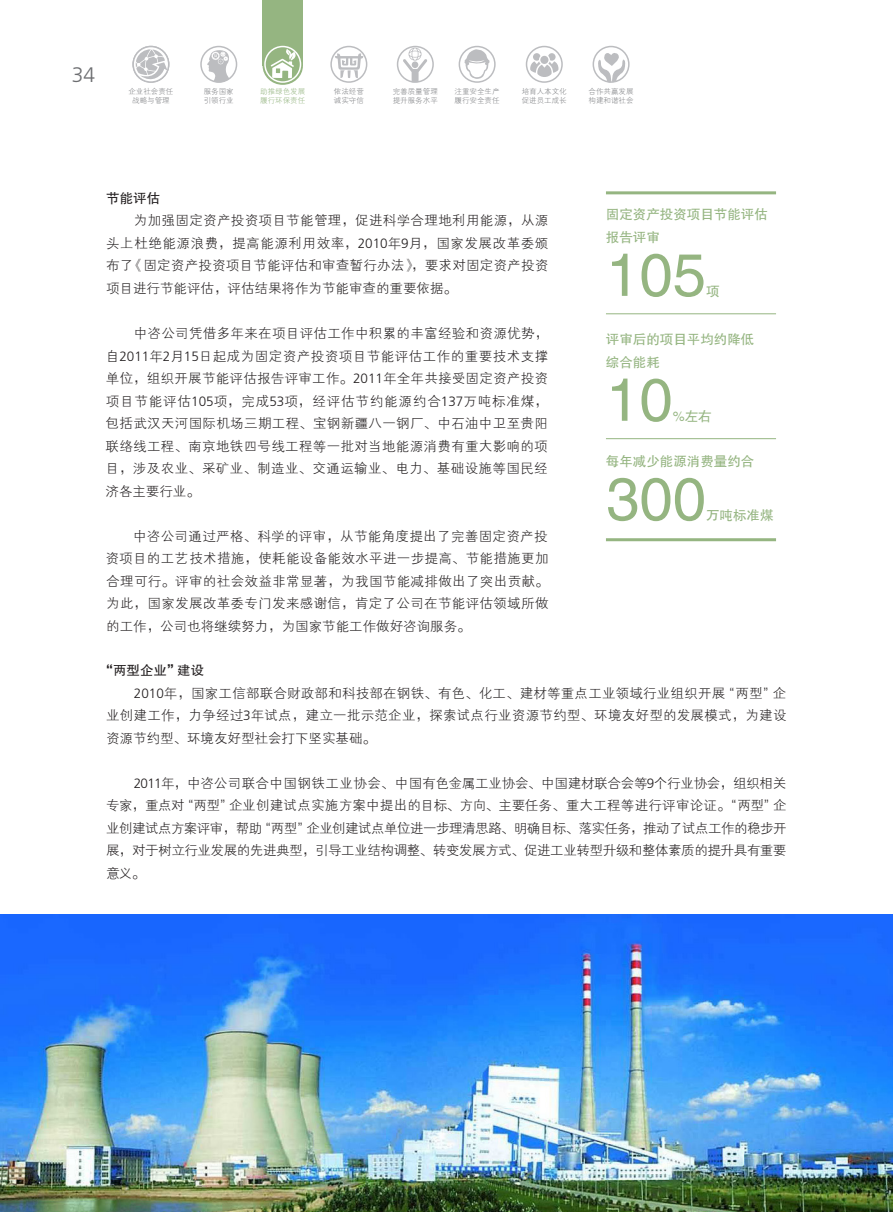
<style>
.page{position:relative;width:893px;height:1212px;background:#fff}
.page>*{position:absolute;margin:0;border:0;box-sizing:border-box;transform-origin:0 0}
.t1{font:60px "Helvetica LT Std";color:#95b581}
.t2{font:300 21px "Frutiger LT Std";color:#6c6d70}
.t3{font:13.5px/22.5px "FZXH1 K GBK1 0";color:#231f20;text-align:justify}
.t4{font:13.5px/22.5px "FZHTK GBK1 0";color:#95b581}
.t5{font:13.5px "FZHTK GBK1 0";color:#231f20}
.t6{font:7.5px/9px "FZXH1 K GBK1 0";color:#808285}
.t7{font:7.5px/9px "FZXH1 K GBK1 0";color:#95b581}
.s1{font-family:"Frutiger LT Std";font-weight:300}
.s2{font-family:"Helvetica LT Std"}
</style>
<div class="page">
<div style="left:263px;top:0;width:40px;height:65px;background:#95b581"></div>
<svg style="left:263px;top:46px;width:40px;height:39px"></svg>
<svg style="left:526px;top:47px;width:36px;height:35px"></svg>
<div style="left:526px;top:46px;width:37px;height:37px;border:2px solid #bcbdc0;border-radius:50%"></div>
<svg style="left:530px;top:53px;width:28px;height:24px"></svg>
<div style="left:132px;top:46px;width:37px;height:37px;border:2px solid #bcbdc0;border-radius:50%"></div>
<svg style="left:136px;top:49px;width:31px;height:34px"></svg>
<svg style="left:265px;top:47px;width:35px;height:35px"></svg>
<div style="left:264px;top:46px;width:37px;height:37px;border:2px solid #fff;border-radius:50%"></div>
<svg style="left:271px;top:49px;width:28px;height:29px"></svg>
<svg style="left:331px;top:47px;width:36px;height:35px"></svg>
<div style="left:330px;top:46px;width:37px;height:37px;border:2px solid #bcbdc0;border-radius:50%"></div>
<svg style="left:335px;top:53px;width:28px;height:26px"></svg>
<svg style="left:593px;top:47px;width:36px;height:35px"></svg>
<div style="left:593px;top:46px;width:37px;height:37px;border:2px solid #bcbdc0;border-radius:50%"></div>
<svg style="left:597px;top:51px;width:29px;height:32px"></svg>
<div style="left:397px;top:46px;width:37px;height:37px;border:2px solid #bcbdc0;border-radius:50%"></div>
<svg style="left:403px;top:48px;width:24px;height:34px"></svg>
<svg style="left:459px;top:47px;width:36px;height:35px"></svg>
<div style="left:459px;top:46px;width:37px;height:37px;border:2px solid #bcbdc0;border-radius:50%"></div>
<svg style="left:464px;top:48px;width:26px;height:31px"></svg>
<svg style="left:201px;top:47px;width:36px;height:35px"></svg>
<div style="left:200px;top:46px;width:37px;height:37px;border:2px solid #bcbdc0;border-radius:50%"></div>
<svg style="left:207px;top:49px;width:23px;height:34px"></svg>
<hr style="left:606px;top:538px;width:170px;height:3px;background:#95b581">
<hr style="left:606px;top:191px;width:170px;height:3px;background:#95b581">
<hr style="left:606px;top:313px;width:170px;height:1px;background:#95b581">
<hr style="left:606px;top:438px;width:170px;height:1px;background:#95b581">
<img style="left:0;top:914px;width:893px;height:298px">
<h2 class="t2" style="left:72px;top:63px;width:25px">34</h2>
<p class="t6" style="left:128px;top:88px;width:46px;text-align:center">企业社会责任战略与管理</p>
<p class="t6" style="left:204px;top:88px;width:31px">服务国家引领行业</p>
<p class="t7" style="left:260px;top:88px;width:46px">助推绿色发展履行环保责任</p>
<p class="t6" style="left:334px;top:88px;width:31px">依法经营诚实守信</p>
<p class="t6" style="left:393px;top:88px;width:46px">完善质量管理提升服务水平</p>
<p class="t6" style="left:455px;top:88px;width:46px">注重安全生产履行安全责任</p>
<p class="t6" style="left:522px;top:88px;width:46px">培育人本文化促进员工成长</p>
<p class="t6" style="left:589px;top:88px;width:46px">合作共赢发展构建和谐社会</p>
<p class="t5" style="left:106px;top:191px;width:55px">节能评估</p>
<p class="t3" style="left:106px;top:210px;width:444px;text-indent:28px">为加强固定资产投资项目节能管理，促进科学合理地利用能源，从源头上杜绝能源浪费，提高能源利用效率，<span class="s1">2010</span>年<span class="s1">9</span>月，国家发展改革委颁布了《固定资产投资项目节能评估和审查暂行办法》，要求对固定资产投资项目进行节能评估，评估结果将作为节能审查的重要依据。</p>
<p class="t3" style="left:105px;top:322px;width:444px;text-indent:28px">中咨公司凭借多年来在项目评估工作中积累的丰富经验和资源优势，自<span class="s1">2011</span>年<span class="s1">2</span>月<span class="s1">15</span>日起成为固定资产投资项目节能评估工作的重要技术支撑单位，组织开展节能评估报告评审工作。<span class="s1">2011</span>年全年共接受固定资产投资项目节能评估<span class="s1">105</span>项，完成<span class="s1">53</span>项，经评估节约能源约合<span class="s1">137</span>万吨标准煤，包括武汉天河国际机场三期工程、宝钢新疆八一钢厂、中石油中卫至贵阳联络线工程、南京地铁四号线工程等一批对当地能源消费有重大影响的项目，涉及农业、采矿业、制造业、交通运输业、电力、基础设施等国民经济各主要行业。</p>
<p class="t3" style="left:105px;top:525px;width:445px;text-indent:28px">中咨公司通过严格、科学的评审，从节能角度提出了完善固定资产投资项目的工艺技术措施，使耗能设备能效水平进一步提高、节能措施更加合理可行。评审的社会效益非常显著，为我国节能减排做出了突出贡献。为此，国家发展改革委专门发来感谢信，肯定了公司在节能评估领域所做的工作，公司也将继续努力，为国家节能工作做好咨询服务。</p>
<p class="t4" style="left:606px;top:204px;width:163px">固定资产投资项目节能评估报告评审</p>
<h1 class="t1" style="left:606px;top:240px;width:102px">105</h1>
<p class="t4" style="left:706px;top:280px;width:15px">项</p>
<p class="t4" style="left:606px;top:328px;width:150px">评审后的项目平均约降低综合能耗</p>
<h1 class="t1" style="left:606px;top:365px;width:68px">10</h1>
<p class="t4" style="left:673px;top:405px;width:41px"><span class="s2">%</span>左右</p>
<p class="t4" style="left:606px;top:450px;width:150px">每年减少能源消费量约合</p>
<h1 class="t1" style="left:606px;top:464px;width:102px">300</h1>
<p class="t4" style="left:706px;top:504px;width:69px">万吨标准煤</p>
<p class="t5" style="left:100px;top:663px;width:106px">“两型企业”建设</p>
<p class="t3" style="left:106px;top:682px;width:682px;text-indent:28px"><span class="s1">2010</span>年，国家工信部联合财政部和科技部在钢铁、有色、化工、建材等重点工业领域行业组织开展“两型”企业创建工作，力争经过<span class="s1">3</span>年试点，建立一批示范企业，探索试点行业资源节约型、环境友好型的发展模式，为建设资源节约型、环境友好型社会打下坚实基础。</p>
<p class="t3" style="left:106px;top:772px;width:682px;text-indent:28px"><span class="s1">2011</span>年，中咨公司联合中国钢铁工业协会、中国有色金属工业协会、中国建材联合会等<span class="s1">9</span>个行业协会，组织相关专家，重点对“两型”企业创建试点实施方案中提出的目标、方向、主要任务、重大工程等进行评审论证。“两型”企业创建试点方案评审，帮助“两型”企业创建试点单位进一步理清思路、明确目标、落实任务，推动了试点工作的稳步开展，对于树立行业发展的先进典型，引导工业结构调整、转变发展方式、促进工业转型升级和整体素质的提升具有重要意义。</p>
</div>
